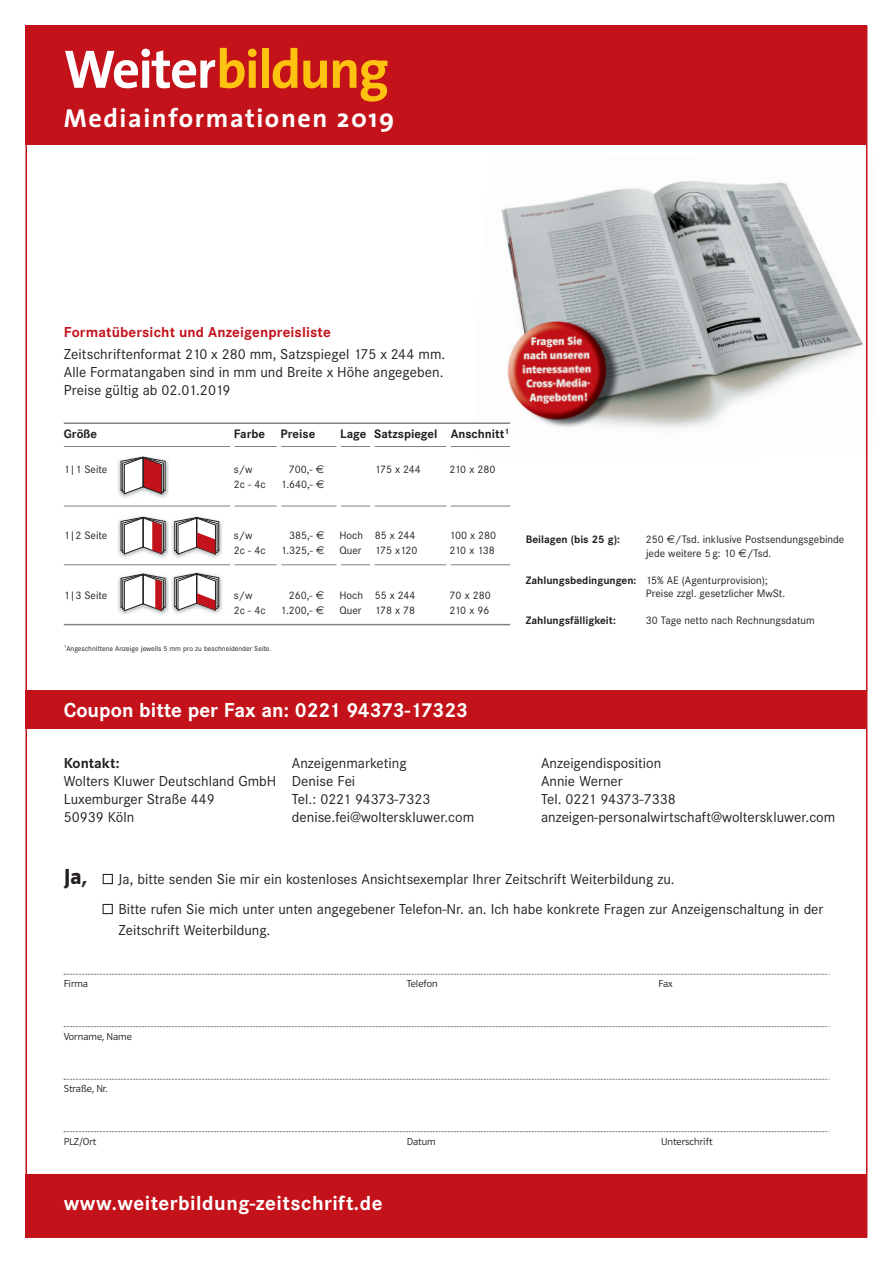
<style>
.page{position:relative;width:893px;height:1263px;background:#fff}
.page>*{position:absolute;margin:0;border:0;box-sizing:border-box;transform-origin:0 0}
.t1{font:700 54.75px "The Sans";letter-spacing:-.03em;color:#fec210}
.t2{font:700 26.1px "The Sans";letter-spacing:.06em;color:#fff}
.t3{font:22.5px "Polo 11 K Hfett";color:#231f20}
.t4{font:700 21px "Corporate S";letter-spacing:.005em;color:#fff}
.t5{font:700 21px "Corporate S";letter-spacing:.025em;color:#fff}
.t6{font:15px/18px "Corporate S";color:#231f20}
.t7{font:700 15px "Corporate S";letter-spacing:.01em;color:#c4121a}
.t8{font:700 15px "Corporate S";color:#231f20}
.t9{font:700 12.75px "Corporate S";color:#231f20}
.t10{font:11.25px/13.5px "Corporate S";color:#231f20}
.t11{font:700 11.25px "Corporate S";color:#231f20}
.t12{font:10.5px "Polo 11 K Leicht";color:#231f20}
.t13{font:7.5px "Corporate S";color:#231f20}
.s1{color:#fff}
.s2{font-family:"Euro Sans"}
.s3{font-weight:700}
</style>
<div class="page">
<img style="left:501px;top:154px;width:367px;height:304px">
<div style="left:26px;top:1174px;width:841px;height:63px;background:#c4121a"></div>
<div style="left:26px;top:26px;width:841px;height:119px;background:#c4121a"></div>
<div style="left:26px;top:690px;width:841px;height:38px;background:#c4121a"></div>
<div style="left:103px;top:904px;width:10px;height:10px;border:1px solid #231f20"></div>
<div style="left:103px;top:874px;width:10px;height:10px;border:1px solid #231f20"></div>
<svg style="left:64px;top:974px;width:765px;height:1px"></svg>
<svg style="left:64px;top:1026px;width:765px;height:1px"></svg>
<svg style="left:64px;top:1079px;width:765px;height:1px"></svg>
<svg style="left:64px;top:1131px;width:765px;height:1px"></svg>
<img style="left:171px;top:521px;width:51px;height:37px">
<img style="left:171px;top:539px;width:51px;height:10px">
<svg style="left:174px;top:517px;width:45px;height:38px"></svg>
<img style="left:118px;top:456px;width:51px;height:42px">
<img style="left:118px;top:464px;width:51px;height:10px">
<img style="left:118px;top:479px;width:51px;height:10px">
<svg style="left:121px;top:457px;width:44px;height:37px"></svg>
<img style="left:118px;top:516px;width:51px;height:42px">
<img style="left:118px;top:539px;width:51px;height:10px">
<svg style="left:121px;top:517px;width:44px;height:37px"></svg>
<img style="left:118px;top:573px;width:51px;height:41px">
<img style="left:118px;top:584px;width:51px;height:10px">
<img style="left:118px;top:599px;width:51px;height:10px">
<svg style="left:121px;top:574px;width:44px;height:37px"></svg>
<img style="left:171px;top:572px;width:51px;height:42px">
<img style="left:171px;top:584px;width:51px;height:10px">
<img style="left:171px;top:599px;width:51px;height:10px">
<svg style="left:174px;top:573px;width:45px;height:38px"></svg>
<hr style="left:64px;top:422px;width:446px;height:2px;background:#808285">
<hr style="left:64px;top:446px;width:446px;height:1px;background:#808285">
<hr style="left:64px;top:506px;width:446px;height:1px;background:#808285">
<hr style="left:64px;top:564px;width:446px;height:1px;background:#808285">
<hr style="left:64px;top:624px;width:446px;height:1px;background:#808285">
<div style="left:230px;top:433px;width:5px;height:183px;background:#fff"></div>
<hr style="left:277px;top:433px;width:4px;height:183px;background:#fff">
<div style="left:336px;top:433px;width:5px;height:183px;background:#fff"></div>
<div style="left:370px;top:433px;width:5px;height:183px;background:#fff"></div>
<div style="left:446px;top:433px;width:5px;height:183px;background:#fff"></div>
<h1 class="t1" style="left:64px;top:48px;width:327px"><span class="s1">Weiter</span>bildung</h1>
<h2 class="t2" style="left:64px;top:108px;width:332px">Mediainformationen 2019</h2>
<p class="t7" style="left:64px;top:323px;width:268px">Formatübersicht und Anzeigenpreisliste</p>
<p class="t6" style="left:64px;top:345px;width:383px">Zeitschriftenformat 210 x 280 mm, Satzspiegel 175 x 244 mm.<br>Alle Formatangaben sind in mm und Breite x Höhe angegeben.<br>Preise gültig ab 02.01.2019</p>
<p class="t9" style="left:64px;top:426px;width:35px">Größe</p>
<p class="t9" style="left:234px;top:426px;width:83px">Farbe Preise</p>
<p class="t9" style="left:340px;top:426px;width:170px">Lage Satzspiegel Anschnitt<sup>1</sup></p>
<p class="t10" style="left:64px;top:462px;width:45px">1|1 Seite</p>
<p class="t10" style="left:234px;top:462px;width:20px">s/w</p>
<p class="t10" style="left:289px;top:462px;width:37px">700,- <span class="s2">€</span></p>
<p class="t10" style="left:375px;top:462px;width:48px">175 x 244</p>
<p class="t10" style="left:450px;top:462px;width:47px">210 x 280</p>
<p class="t10" style="left:234px;top:477px;width:33px">2c - 4c</p>
<p class="t10" style="left:281px;top:477px;width:45px">1.640,- <span class="s2">€</span></p>
<p class="t10" style="left:64px;top:529px;width:45px">1|2 Seite</p>
<p class="t10" style="left:234px;top:529px;width:20px">s/w</p>
<p class="t10" style="left:289px;top:529px;width:37px">385,- <span class="s2">€</span></p>
<p class="t10" style="left:339px;top:529px;width:78px">Hoch 85 x 244</p>
<p class="t10" style="left:450px;top:529px;width:48px">100 x 280</p>
<p class="t10" style="left:234px;top:544px;width:33px">2c - 4c</p>
<p class="t10" style="left:281px;top:544px;width:45px">1.325,- <span class="s2">€</span></p>
<p class="t10" style="left:339px;top:544px;width:79px">Quer 175 x120</p>
<p class="t10" style="left:450px;top:544px;width:47px">210 x 138</p>
<p class="t10" style="left:64px;top:589px;width:45px">1|3 Seite</p>
<p class="t10" style="left:234px;top:589px;width:20px">s/w</p>
<p class="t10" style="left:289px;top:589px;width:37px">260,- <span class="s2">€</span></p>
<p class="t10" style="left:339px;top:589px;width:78px">Hoch 55 x 244</p>
<p class="t10" style="left:450px;top:589px;width:43px">70 x 280</p>
<p class="t10" style="left:234px;top:604px;width:33px">2c - 4c</p>
<p class="t10" style="left:281px;top:604px;width:45px">1.200,- <span class="s2">€</span></p>
<p class="t10" style="left:339px;top:604px;width:77px">Quer 178 x 78</p>
<p class="t10" style="left:450px;top:604px;width:41px">210 x 96</p>
<p class="t13" style="left:64px;top:644px;width:209px"><sup>1</sup>Angeschnittene Anzeige jeweils 5 mm pro zu beschneidender Seite.</p>
<p class="t11" style="left:526px;top:532px;width:96px">Beilagen (bis 25 g):</p>
<p class="t10" style="left:646px;top:532px;width:200px">250 <span class="s2">€</span>/Tsd. inklusive Postsendungsgebinde jede weitere 5 g: 10 <span class="s2">€</span>/Tsd.</p>
<p class="t10" style="left:646px;top:573px;width:141px;text-indent:-120px"><span class="s3">Zahlungsbedingungen:</span> 15% AE (Agenturprovision);<br>Preise zzgl. gesetzlicher MwSt.</p>
<p class="t11" style="left:526px;top:613px;width:92px">Zahlungsfälligkeit:</p>
<p class="t10" style="left:646px;top:613px;width:171px">30 Tage netto nach Rechnungsdatum</p>
<h3 class="t4" style="left:64px;top:697px;width:406px">Coupon bitte per Fax an: 0221 94373-17323</h3>
<p class="t8" style="left:64px;top:754px;width:57px">Kontakt:</p>
<p class="t6" style="left:64px;top:772px;width:214px">Wolters Kluwer Deutschland GmbH<br>Luxemburger Straße 449<br>50939 Köln</p>
<p class="t6" style="left:292px;top:754px;width:184px">Anzeigenmarketing<br>Denise Fei<br>Tel.: 0221 94373-7323 denise.fei@wolterskluwer.com</p>
<p class="t6" style="left:541px;top:754px;width:296px">Anzeigendisposition<br>Annie Werner<br>Tel. 0221 94373-7338 anzeigen-personalwirtschaft@wolterskluwer.com</p>
<h3 class="t3" style="left:64px;top:869px;width:25px">Ja,</h3>
<p class="t6" style="left:118px;top:864px;width:707px;line-height:30px">Ja, bitte senden Sie mir ein kostenloses Ansichtsexemplar Ihrer Zeitschrift Weiterbildung zu.<br>Bitte rufen Sie mich unter unten angegebener Telefon-Nr. an. Ich habe konkrete Fragen zur Anzeigenschaltung in der</p>
<p class="t6" style="left:118px;top:921px;width:154px">Zeitschrift Weiterbildung.</p>
<p class="t12" style="left:64px;top:980px;width:26px">Firma</p>
<p class="t12" style="left:407px;top:980px;width:33px">Telefon</p>
<p class="t12" style="left:658px;top:980px;width:16px">Fax</p>
<p class="t12" style="left:64px;top:1033px;width:70px">Vorname, Name</p>
<p class="t12" style="left:64px;top:1085px;width:45px">Straße, Nr.</p>
<p class="t12" style="left:64px;top:1138px;width:34px">PLZ/Ort</p>
<p class="t12" style="left:407px;top:1138px;width:30px">Datum</p>
<p class="t12" style="left:661px;top:1138px;width:53px">Unterschrift</p>
<h3 class="t5" style="left:64px;top:1190px;width:320px">www.weiterbildung-zeitschrift.de</h3>
</div>
